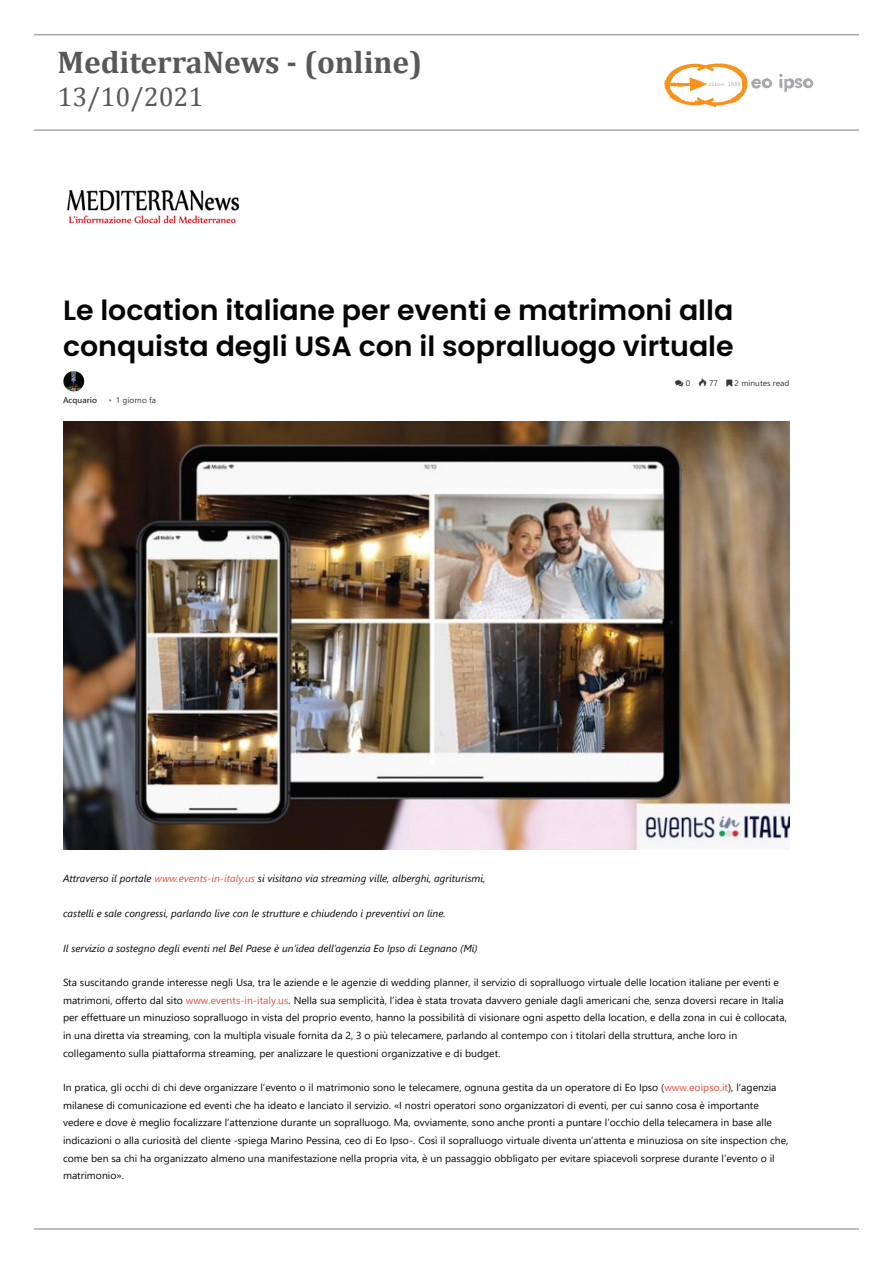
<style>
.page{position:relative;width:893px;height:1263px;background:#fff}
.page>*{position:absolute;margin:0;border:0;box-sizing:border-box;transform-origin:0 0}
.t1{font:700 31.5px "Cambria";color:#57585a}
.t2{font:600 27.75px/36px "Poppins";color:#000}
.t3{font:27px "Cambria";color:#57585a}
.t4{font:10.2px/17.5px "Segoe UI";color:#000}
.t5{font:italic 10.2px "Segoe UI";color:#000}
.t6{font:8.1px "Segoe UI";color:#333}
.t7{font:600 8.1px "Segoe UI";color:#333}
.s1{font-family:"Times New Roman";color:#787878}
.s2{color:#e74c3c}
</style>
<div class="page">
<svg style="left:779px;top:74px;width:35px;height:18px"></svg>
<svg style="left:664px;top:63px;width:109px;height:44px"></svg>
<hr style="left:34px;top:129px;width:825px;height:2px;background:#a8a9ad">
<hr style="left:34px;top:1228px;width:825px;height:2px;background:#a8a9ad">
<hr style="left:34px;top:34px;width:825px;height:1px;background:#a8a9ad">
<img style="left:67px;top:190px;width:173px;height:34px">
<img style="left:63px;top:371px;width:21px;height:20px">
<img style="left:63px;top:421px;width:727px;height:428px">
<p class="t1" style="left:57px;top:40px;width:366px">MediterraNews - (online)</p>
<p class="t3" style="left:57px;top:81px;width:148px">13/10/2021</p>
<h2 class="t2" style="left:63px;top:293px;width:672px">Le location italiane per eventi e matrimoni alla conquista degli USA con il sopralluogo virtuale</h2>
<p class="t7" style="left:63px;top:392px;width:35px">Acquario</p>
<p class="t6" style="left:109px;top:392px;width:49px"><span class="s1">•</span> 1 giorno fa</p>
<p class="t6" style="left:686px;top:375px;width:6px">0</p>
<p class="t6" style="left:709px;top:375px;width:10px">77</p>
<p class="t6" style="left:735px;top:375px;width:56px">2 minutes read</p>
<p class="t5" style="left:63px;top:869px;width:424px">Attraverso il portale <span class="s2">www.events-in-italy.us</span> si visitano via streaming ville, alberghi, agriturismi,</p>
<p class="t5" style="left:63px;top:904px;width:384px">castelli e sale congressi, parlando live con le strutture e chiudendo i preventivi on line.</p>
<p class="t5" style="left:63px;top:938px;width:416px">Il servizio a sostegno degli eventi nel Bel Paese è un’idea dell’agenzia Eo Ipso di Legnano (Mi)</p>
<p class="t4" style="left:63px;top:973px;width:725px">Sta suscitando grande interesse negli Usa, tra le aziende e le agenzie di wedding planner, il servizio di sopralluogo virtuale delle location italiane per eventi e matrimoni, offerto dal sito <span class="s2">www.events-in-italy.us</span>. Nella sua semplicità, l’idea è stata trovata davvero geniale dagli americani che, senza doversi recare in Italia per effettuare un minuzioso sopralluogo in vista del proprio evento, hanno la possibilità di visionare ogni aspetto della location, e della zona in cui è collocata, in una diretta via streaming, con la multipla visuale fornita da 2, 3 o più telecamere, parlando al contempo con i titolari della struttura, anche loro in collegamento sulla piattaforma streaming, per analizzare le questioni organizzative e di budget.</p>
<p class="t4" style="left:63px;top:1078px;width:727px">In pratica, gli occhi di chi deve organizzare l’evento o il matrimonio sono le telecamere, ognuna gestita da un operatore di Eo Ipso (<span class="s2">www.eoipso.it</span>), l’agenzia milanese di comunicazione ed eventi che ha ideato e lanciato il servizio. «I nostri operatori sono organizzatori di eventi, per cui sanno cosa è importante vedere e dove è meglio focalizzare l’attenzione durante un sopralluogo. Ma, ovviamente, sono anche pronti a puntare l’occhio della telecamera in base alle indicazioni o alla curiosità del cliente -spiega Marino Pessina, ceo di Eo Ipso-. Così il sopralluogo virtuale diventa un’attenta e minuziosa on site inspection che, come ben sa chi ha organizzato almeno una manifestazione nella propria vita, è un passaggio obbligato per evitare spiacevoli sorprese durante l’evento o il matrimonio».</p>
</div>
